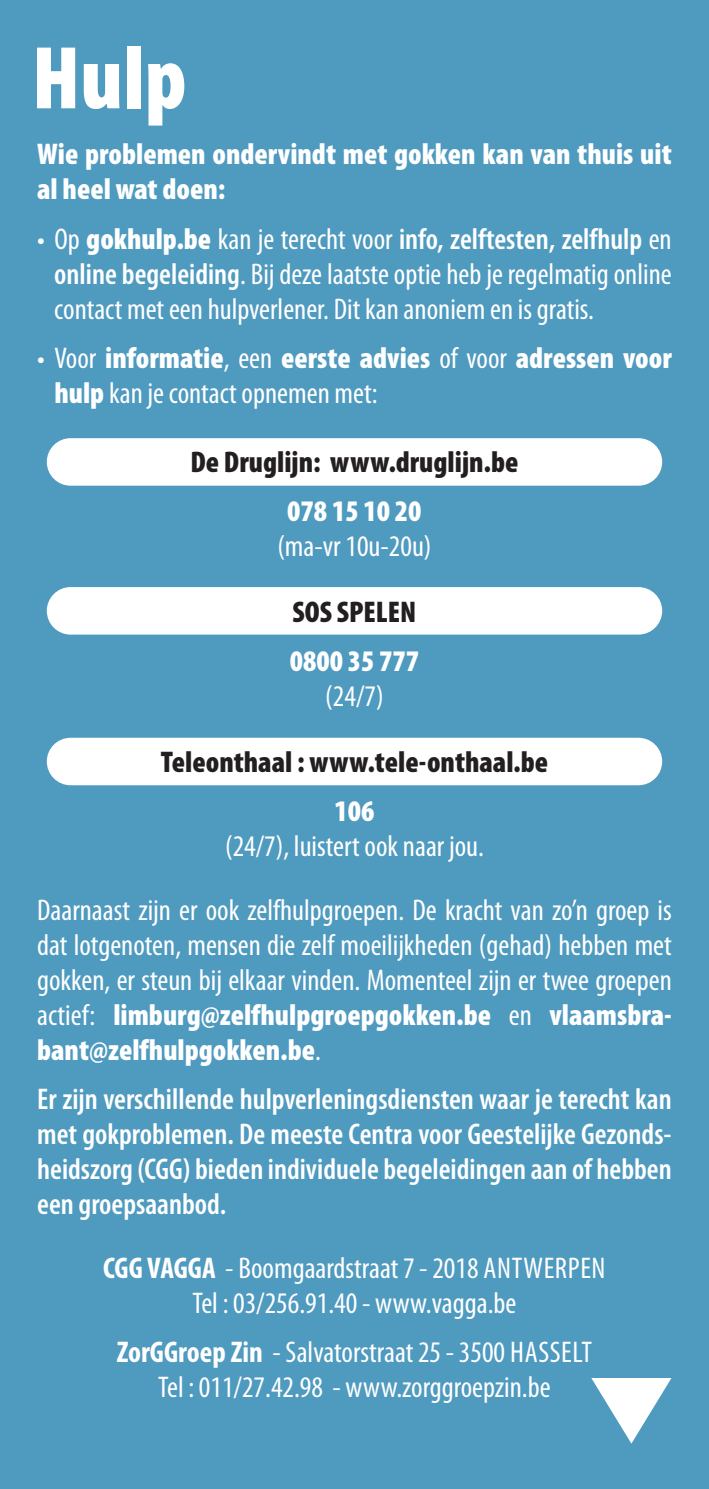
<style>
.page{position:relative;width:709px;height:1489px;background:#fff}
.page>*{position:absolute;margin:0;border:0;box-sizing:border-box;transform-origin:0 0}
.t1{font:900 condensed 90px "Myriad Pro";color:#fff}
.t2{font:condensed 30px/35px "Myriad Pro";color:#fff;text-align:center}
.t3{font:600 condensed 30px/35px "Myriad Pro";color:#fff;text-align:justify}
.t4{font:900 condensed 30px/35px "Myriad Pro";color:#fff}
.t5{font:900 condensed 30px "Myriad Pro";color:#231f20}
.s1{font-weight:900}
.s2{font-weight:600}
.s3{font-weight:700}
</style>
<div class="page">
<div style="left:0;top:0;width:709px;height:1488px;background:#4f9abf"></div>
<div style="left:47px;top:438px;width:615px;height:47px;background:#fff;border-radius:24px"></div>
<div style="left:47px;top:587px;width:615px;height:47px;background:#fff;border-radius:24px"></div>
<div style="left:47px;top:737px;width:615px;height:48px;background:#fff;border-radius:24px"></div>
<svg style="left:591px;top:1378px;width:80px;height:65px"></svg>
<h1 class="t1" style="left:32px;top:28px;width:156px">Hulp</h1>
<p class="t4" style="left:37px;top:137px;width:636px">Wie problemen ondervindt met gokken kan van thuis uit al heel wat doen:</p>
<p class="t2" style="left:54px;top:222px;width:619px;text-align:justify;text-indent:-17px">• Op <span class="s1">gokhulp.be</span> kan je terecht voor <span class="s2">info, zelftesten, zelfhulp</span> en <span class="s2">online begeleiding</span>. Bij deze laatste optie heb je regelmatig online contact met een hulpverlener. Dit kan anoniem en is gratis.</p>
<p class="t2" style="left:54px;top:341px;width:619px;text-align:left;text-indent:-17px">• Voor <span class="s1">informatie</span>, een <span class="s1">eerste advies</span> of voor <span class="s1">adressen voor hulp</span> kan je contact opnemen met:</p>
<p class="t5" style="left:190px;top:445px;width:329px">De Druglijn: www.druglijn.be</p>
<p class="t4" style="left:287px;top:494px;width:136px">078 15 10 20</p>
<p class="t2" style="left:277px;top:529px;width:156px">(ma-vr 10u-20u)</p>
<p class="t5" style="left:292px;top:595px;width:125px">SOS SPELEN</p>
<p class="t4" style="left:290px;top:644px;width:131px">0800 35 777</p>
<p class="t2" style="left:325px;top:679px;width:60px">(24/7)</p>
<p class="t5" style="left:161px;top:745px;width:389px">Teleonthaal : www.tele-onthaal.be</p>
<p class="t4" style="left:334px;top:794px;width:41px">106</p>
<p class="t2" style="left:37px;top:815px;width:636px;line-height:63.2px">(24/7), luistert ook naar jou.<br>Daarnaast zijn er ook zelfhulpgroepen. De kracht van zo’n groep is</p>
<p class="t2" style="left:37px;top:928px;width:636px;text-align:justify">dat lotgenoten, mensen die zelf moeilijkheden (gehad) hebben met gokken, er steun bij elkaar vinden. Momenteel zijn er twee groepen actief: <span class="s1">limburg@zelfhulpgroepgokken.be</span> en <span class="s1">vlaamsbra&shy;bant@zelfhulpgokken.be</span>.</p>
<p class="t3" style="left:37px;top:1082px;width:636px">Er zijn verschillende hulpverleningsdiensten waar je terecht kan met gokproblemen. De meeste Centra voor Geestelijke Gezonds&shy;heidszorg (CGG) bieden individuele begeleidingen aan of hebben een groepsaanbod.</p>
<p class="t2" style="left:103px;top:1250px;width:504px"><span class="s3">CGG VAGGA</span> - Boomgaardstraat 7 - 2018 ANTWERPEN<br>Tel : 03/256.91.40 - www.vagga.be</p>
<p class="t2" style="left:117px;top:1334px;width:477px"><span class="s3">ZorGGroep Zin</span> - Salvatorstraat 25 - 3500 HASSELT<br>Tel : 011/27.42.98 - www.zorggroepzin.be</p>
</div>
